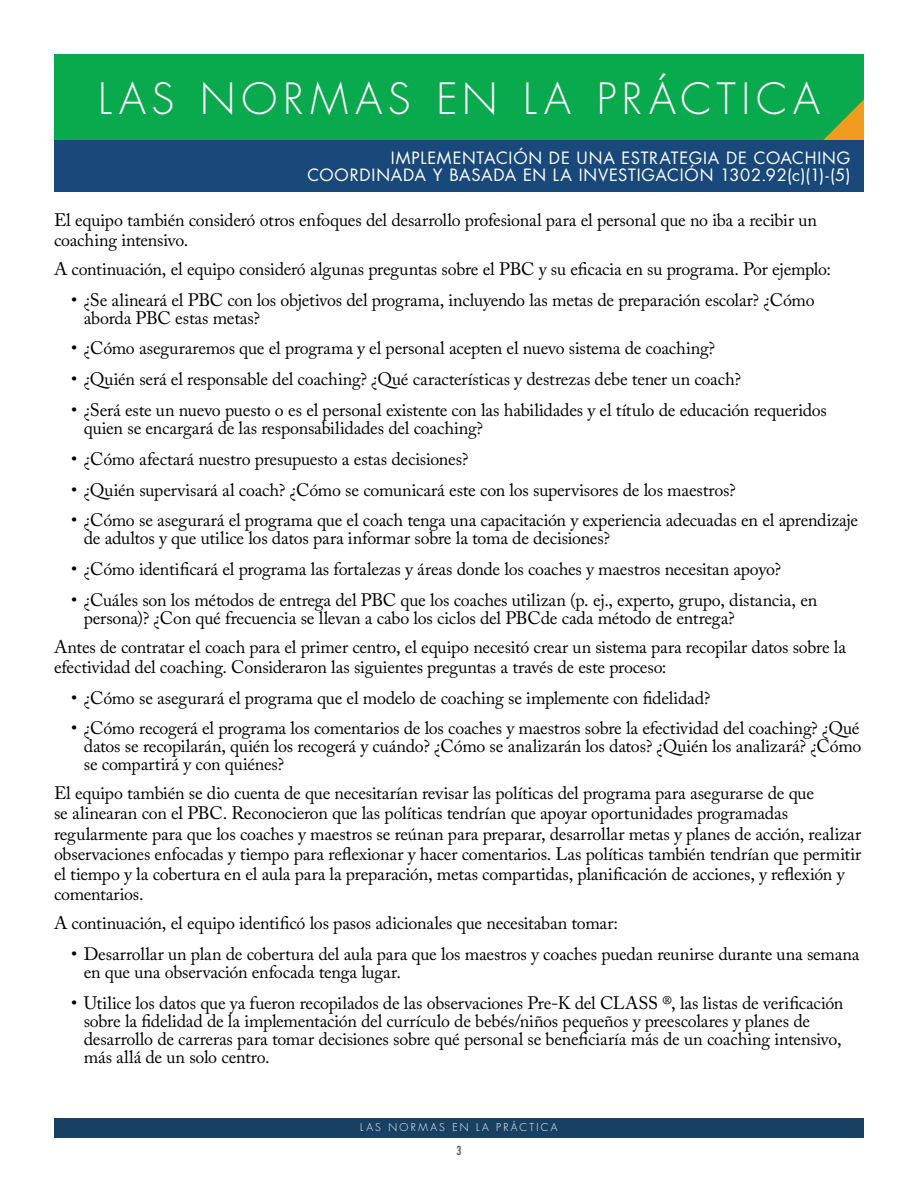
<style>
.page{position:relative;width:918px;height:1188px;background:#fff}
.page>*{position:absolute;margin:0;border:0;box-sizing:border-box;transform-origin:0 0}
.t1{font:300 42px "Futura Std";letter-spacing:.14em;color:#fff}
.t2{font:18px/18px "Adobe Caslon Pro";letter-spacing:-.015em;color:#000}
.t3{font:16.5px/16.5px "Futura Std";letter-spacing:.045em;color:#fff;text-align:right}
.t4{font:condensed 12px "Futura Std";color:#4d4d4f}
.t5{font:300 10.5px "Futura Std";letter-spacing:.215em;color:#fff}
</style>
<div class="page">
<div style="left:54px;top:54px;width:810px;height:87px;background:#09a94e"></div>
<div style="left:54px;top:100px;width:41px;height:41px;background:#09a94e"></div>
<div style="left:54px;top:1118px;width:810px;height:19px;background:#174063"></div>
<div style="left:54px;top:141px;width:810px;height:51px;background:#19497a"></div>
<h1 class="t1" style="left:98px;top:73px;width:723px">LAS NORMAS EN LA PRÁCTICA</h1>
<p class="t3" style="left:307px;top:150px;width:545px">IMPLEMENTACIÓN DE UNA ESTRATEGIA DE COACHING<br>COORDINADA Y BASADA EN LA INVESTIGACIÓN 1302.92(c)(1)-(5)</p>
<p class="t2" style="left:54px;top:210px;width:765px;line-height:20.2px">El equipo también consideró otros enfoques del desarrollo profesional para el personal que no iba a recibir un coaching intensivo.</p>
<p class="t2" style="left:54px;top:260px;width:778px">A continuación, el equipo consideró algunas preguntas sobre el PBC y su eficacia en su programa. Por ejemplo:</p>
<p class="t2" style="left:84px;top:291px;width:732px;text-indent:-13px">• ¿Se alineará el PBC con los objetivos del programa, incluyendo las metas de preparación escolar? ¿Cómo aborda PBC estas metas?</p>
<p class="t2" style="left:71px;top:339px;width:646px">• ¿Cómo aseguraremos que el programa y el personal acepten el nuevo sistema de coaching?</p>
<p class="t2" style="left:71px;top:370px;width:672px">• ¿Quién será el responsable del coaching? ¿Qué características y destrezas debe tener un coach?</p>
<p class="t2" style="left:84px;top:401px;width:745px;text-indent:-13px">• ¿Será este un nuevo puesto o es el personal existente con las habilidades y el título de educación requeridos quien se encargará de las responsabilidades del coaching?</p>
<p class="t2" style="left:71px;top:450px;width:399px">• ¿Cómo afectará nuestro presupuesto a estas decisiones?</p>
<p class="t2" style="left:71px;top:480px;width:666px">• ¿Quién supervisará al coach? ¿Cómo se comunicará este con los supervisores de los maestros?</p>
<p class="t2" style="left:84px;top:511px;width:776px;text-indent:-13px">• ¿Cómo se asegurará el programa que el coach tenga una capacitación y experiencia adecuadas en el aprendizaje de adultos y que utilice los datos para informar sobre la toma de decisiones?</p>
<p class="t2" style="left:71px;top:560px;width:712px">• ¿Cómo identificará el programa las fortalezas y áreas donde los coaches y maestros necesitan apoyo?</p>
<p class="t2" style="left:84px;top:591px;width:735px;text-indent:-13px">• ¿Cuáles son los métodos de entrega del PBC que los coaches utilizan (p. ej., experto, grupo, distancia, en persona)? ¿Con qué frecuencia se llevan a cabo los ciclos del PBCde cada método de entrega?</p>
<p class="t2" style="left:54px;top:636px;width:794px;line-height:20.2px">Antes de contratar el coach para el primer centro, el equipo necesitó crear un sistema para recopilar datos sobre la efectividad del coaching. Consideraron las siguientes preguntas a través de este proceso:</p>
<p class="t2" style="left:71px;top:688px;width:641px">• ¿Cómo se asegurará el programa que el modelo de coaching se implemente con fidelidad?</p>
<p class="t2" style="left:84px;top:719px;width:779px;text-align:justify;text-indent:-13px">• ¿Cómo recogerá el programa los comentarios de los coaches y maestros sobre la efectividad del coaching? ¿Qué datos se recopilarán, quién los recogerá y cuándo? ¿Cómo se analizarán los datos? ¿Quién los analizará? ¿Cómo se compartirá y con quiénes?</p>
<p class="t2" style="left:54px;top:783px;width:809px;line-height:20.2px">El equipo también se dio cuenta de que necesitarían revisar las políticas del programa para asegurarse de que<br>se alinearan con el PBC. Reconocieron que las políticas tendrían que apoyar oportunidades programadas regularmente para que los coaches y maestros se reúnan para preparar, desarrollar metas y planes de acción, realizar observaciones enfocadas y tiempo para reflexionar y hacer comentarios. Las políticas también tendrían que permitir el tiempo y la cobertura en el aula para la preparación, metas compartidas, planificación de acciones, y reflexión y comentarios.</p>
<p class="t2" style="left:54px;top:914px;width:566px">A continuación, el equipo identificó los pasos adicionales que necesitaban tomar:</p>
<p class="t2" style="left:84px;top:945px;width:777px;text-indent:-13px">• Desarrollar un plan de cobertura del aula para que los maestros y coaches puedan reunirse durante una semana en que una observación enfocada tenga lugar.</p>
<p class="t2" style="left:84px;top:993px;width:761px;text-indent:-13px">• Utilice los datos que ya fueron recopilados de las observaciones Pre-K del CLASS ®, las listas de verificación sobre la fidelidad de la implementación del currículo de bebés/niños pequeños y preescolares y planes de desarrollo de carreras para tomar decisiones sobre qué personal se beneficiaría más de un coaching intensivo, más allá de un solo centro.</p>
<p class="t5" style="left:360px;top:1121px;width:199px">LAS NORMAS EN LA PRÁCTICA</p>
<p class="t4" style="left:457px;top:1143px;width:6px">3</p>
</div>
